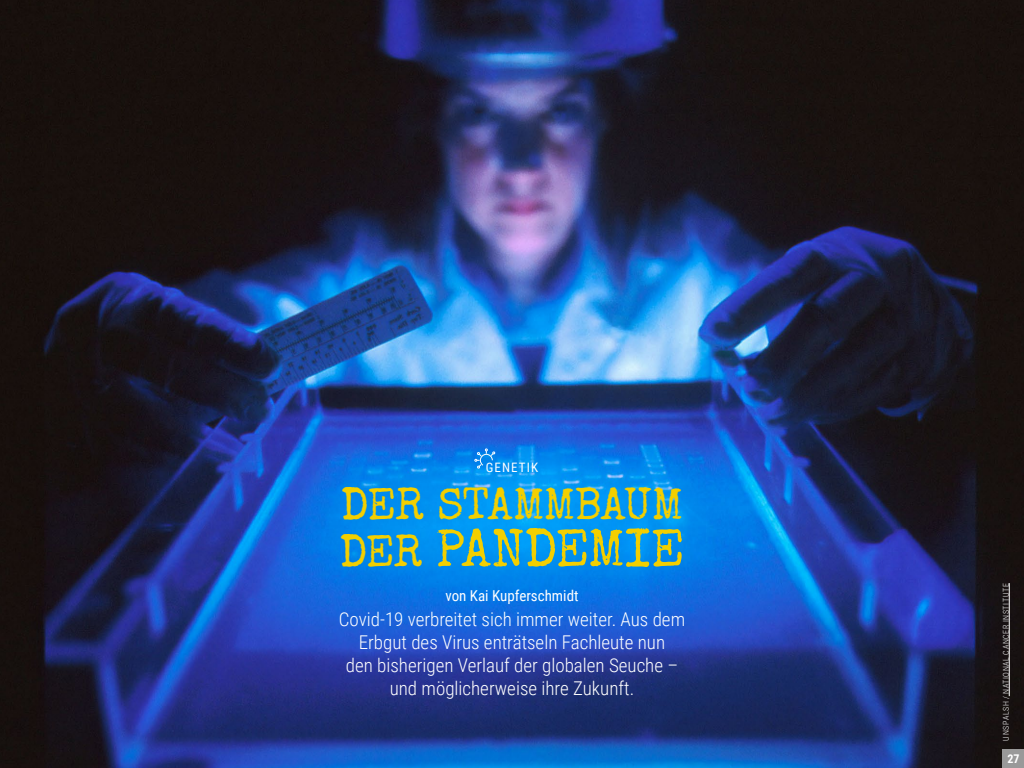
<style>
.page{position:relative;width:1024px;height:768px;background:#fff}
.page>*{position:absolute;margin:0;border:0;box-sizing:border-box;transform-origin:0 0}
.Headline{font:53px "Special Elite";letter-spacing:-.005em;color:#f3cf00}
.Headline-2{font:45px "Special Elite";letter-spacing:-.02em;color:#f3cf00}
.Vorspann{font:300 19px/23px "Roboto Condensed";color:#fff;text-align:center}
.Autor{font:15px "Roboto Condensed";color:#fff}
.Dachzeile{font:13px "Roboto Condensed";letter-spacing:.085em;color:#fff}
.t1{font:700 12px "Roboto Condensed";color:#fff}
.Bildnachweis{font:300 8px "Roboto Condensed";letter-spacing:.08em;color:#fff}
.s1{font-size:45px}
</style>
<div class="page">
<img style="left:0;top:0;width:1024px;height:768px">
<hr style="left:1009px;top:583px;width:1px;height:113px;background:#fff">
<svg style="left:475px;top:449px;width:21px;height:20px"></svg>
<div style="left:1003px;top:749px;width:21px;height:19px;background:#999"></div>
<p class="Dachzeile" style="left:486px;top:458px;width:54px">GENETIK</p>
<p class="Headline-2" style="left:341px;top:476px;width:344px">DER STAMMBAUM</p>
<p class="Headline" style="left:339px;top:515px;width:347px"><span class="s1">DER</span> PANDEMIE</p>
<p class="Autor" style="left:445px;top:585px;width:135px">von Kai Kupferschmidt</p>
<p class="Vorspann" style="left:339px;top:607px;width:348px">Covid-19 verbreitet sich immer weiter. Aus dem Erbgut des Virus enträtseln Fachleute nun<br>den bisherigen Verlauf der globalen Seuche – und möglicherweise ihre Zukunft.</p>
<p class="Bildnachweis" style="left:1000px;top:741px;width:159px;rotate:-90deg">UNSPALSH / NATIONAL CANCER INSTITUTE</p>
<p class="t1" style="left:1007px;top:750px;width:14px">27</p>
</div>
